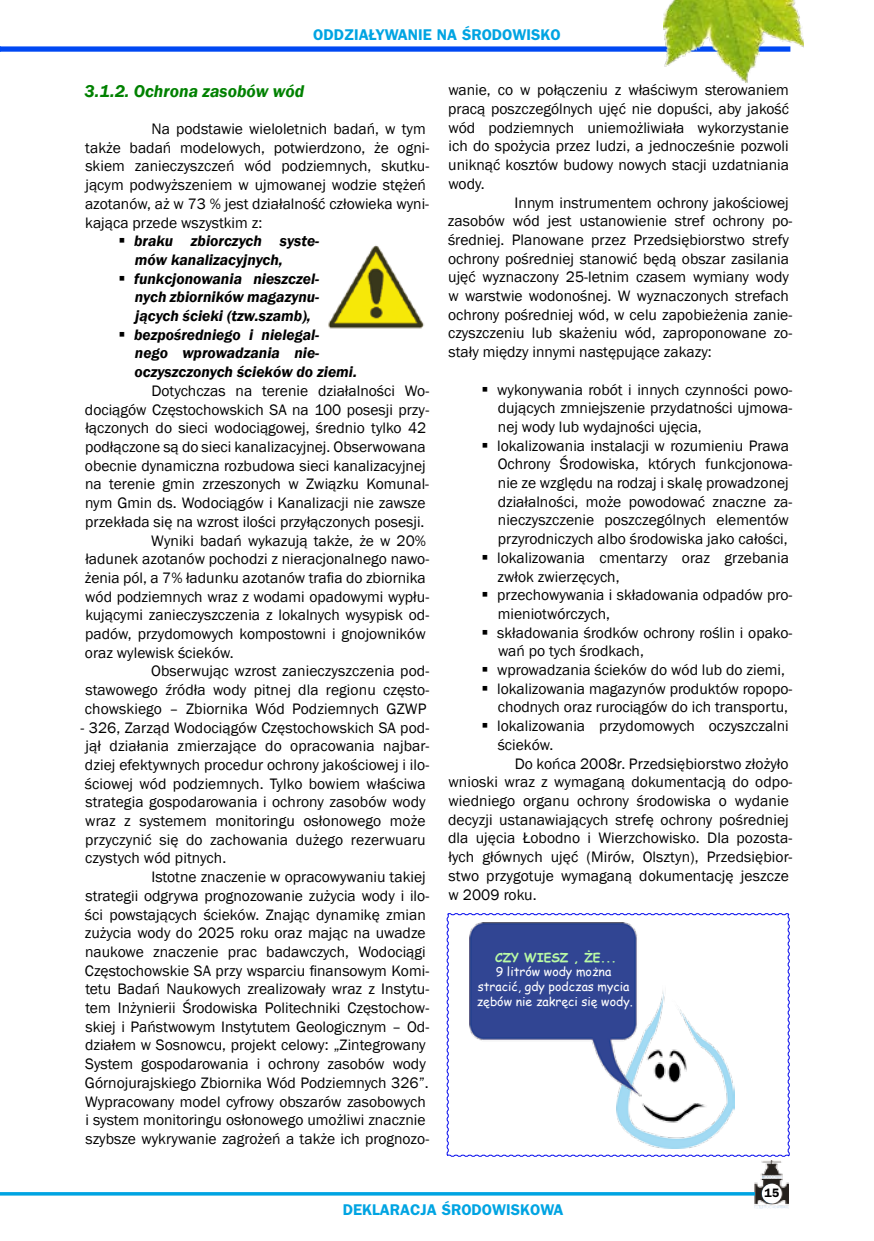
<style>
.page{position:relative;width:874px;height:1241px;background:#fff}
.page>*{position:absolute;margin:0;border:0;box-sizing:border-box;transform-origin:0 0}
.t1{font:italic 600 17.5px "Franklin Gothic";color:#008100}
.t2{font:15.58px/18.7px "Franklin Gothic";color:#000}
.t3{font:italic 600 15.58px/18.7px "Franklin Gothic";color:#000}
.t4{font:700 15.58px "Frankfurt Gothic";color:#00a4e2}
.t5{font:12.25px/14.7px "Comic Sans MS";color:#fff;text-align:center}
.t6{font:700 12.25px "Frankfurt Gothic";color:#000}
.s1{font-weight:700;color:#bafba5}
</style>
<div class="page">
<img style="left:754px;top:1160px;width:34px;height:48px">
<div style="left:761px;top:1183px;width:20px;height:20px;background:#fff;border-radius:50%"></div>
<svg style="left:0;top:1192px;width:754px;height:3px;fill:#00a4e2"></svg>
<img style="left:328px;top:245px;width:96px;height:84px">
<svg style="left:446px;top:913px;width:343px;height:243px"></svg>
<img style="left:469px;top:922px;width:172px;height:173px">
<div style="left:0;top:46px;width:790px;height:6px;background:#0048f3"></div>
<img style="left:662px;top:0;width:141px;height:83px">
<p class="t4" style="left:313px;top:26px;width:249px">ODDZIAŁYWANIE NA ŚRODOWISKO</p>
<p class="t1" style="left:85px;top:79px;width:221px">3.1.2. Ochrona zasobów wód</p>
<p class="t2" style="left:85px;top:120px;width:345px;text-indent:66px">Na podstawie wieloletnich badań, w tym także badań modelowych, potwierdzono, że ogni&shy;skiem zanieczyszczeń wód podziemnych, skutku&shy;jącym podwyższeniem w ujmowanej wodzie stężeń azotanów, aż w 73 % jest działalność człowieka wyni&shy;kająca przede wszystkim z:</p>
<p class="t3" style="left:135px;top:231px;width:186px;text-indent:-16px">▪ braku zbiorczych syste&shy;mów kanalizacyjnych,</p>
<p class="t3" style="left:135px;top:269px;width:186px;text-align:justify;text-indent:-16px">▪ funkcjonowania nieszczel&shy;nych zbiorników magazynu&shy;jących ścieki (tzw.szamb),</p>
<p class="t3" style="left:118px;top:325px;width:202px">▪ bezpośredniego i nielegal-</p>
<p class="t3" style="left:135px;top:344px;width:186px">nego wprowadzania nie-</p>
<p class="t3" style="left:134px;top:362px;width:224px">oczyszczonych ścieków do ziemi.</p>
<p class="t2" style="left:151px;top:381px;width:279px">Dotychczas na terenie działalności Wo-</p>
<p class="t2" style="left:85px;top:400px;width:345px">dociągów Częstochowskich SA na 100 posesji przy-</p>
<p class="t2" style="left:85px;top:419px;width:342px">łączonych do sieci wodociągowej, średnio tylko 42</p>
<p class="t2" style="left:85px;top:437px;width:342px">podłączone są do sieci kanalizacyjnej. Obserwowana</p>
<p class="t2" style="left:85px;top:456px;width:342px">obecnie dynamiczna rozbudowa sieci kanalizacyjnej</p>
<p class="t2" style="left:85px;top:475px;width:345px">na terenie gmin zrzeszonych w Związku Komunal-</p>
<p class="t2" style="left:85px;top:494px;width:342px">nym Gmin ds. Wodociągów i Kanalizacji nie zawsze</p>
<p class="t2" style="left:85px;top:512px;width:341px">przekłada się na wzrost ilości przyłączonych posesji.</p>
<p class="t2" style="left:151px;top:531px;width:276px">Wyniki badań wykazują także, że w 20%</p>
<p class="t2" style="left:85px;top:550px;width:345px">ładunek azotanów pochodzi z nieracjonalnego nawo-</p>
<p class="t2" style="left:85px;top:568px;width:342px">żenia pól, a 7% ładunku azotanów trafia do zbiornika</p>
<p class="t2" style="left:85px;top:587px;width:345px">wód podziemnych wraz z wodami opadowymi wypłu-</p>
<p class="t2" style="left:85px;top:606px;width:345px">kującymi zanieczyszczenia z lokalnych wysypisk od-</p>
<p class="t2" style="left:85px;top:624px;width:342px">padów, przydomowych kompostowni i gnojowników</p>
<p class="t2" style="left:85px;top:643px;width:150px">oraz wylewisk ścieków.</p>
<p class="t2" style="left:151px;top:662px;width:279px">Obserwując wzrost zanieczyszczenia pod-</p>
<p class="t2" style="left:85px;top:680px;width:345px">stawowego źródła wody pitnej dla regionu często-</p>
<p class="t2" style="left:85px;top:699px;width:343px">chowskiego – Zbiornika Wód Podziemnych GZWP</p>
<p class="t2" style="left:81px;top:718px;width:350px">- 326, Zarząd Wodociągów Częstochowskich SA pod-</p>
<p class="t2" style="left:85px;top:737px;width:345px">jął działania zmierzające do opracowania najbar-</p>
<p class="t2" style="left:85px;top:755px;width:345px">dziej efektywnych procedur ochrony jakościowej i ilo-</p>
<p class="t2" style="left:85px;top:774px;width:342px">ściowej wód podziemnych. Tylko bowiem właściwa</p>
<p class="t2" style="left:85px;top:793px;width:341px">strategia gospodarowania i ochrony zasobów wody</p>
<p class="t2" style="left:85px;top:811px;width:341px">wraz z systemem monitoringu osłonowego może</p>
<p class="t2" style="left:85px;top:830px;width:342px">przyczynić się do zachowania dużego rezerwuaru</p>
<p class="t2" style="left:85px;top:849px;width:143px">czystych wód pitnych.</p>
<p class="t2" style="left:151px;top:867px;width:275px">Istotne znaczenie w opracowywaniu takiej</p>
<p class="t2" style="left:85px;top:886px;width:345px">strategii odgrywa prognozowanie zużycia wody i ilo-</p>
<p class="t2" style="left:85px;top:905px;width:342px">ści powstających ścieków. Znając dynamikę zmian</p>
<p class="t2" style="left:85px;top:923px;width:342px">zużycia wody do 2025 roku oraz mając na uwadze</p>
<p class="t2" style="left:85px;top:942px;width:342px">naukowe znaczenie prac badawczych, Wodociągi</p>
<p class="t2" style="left:85px;top:961px;width:345px">Częstochowskie SA przy wsparciu finansowym Komi-</p>
<p class="t2" style="left:85px;top:979px;width:345px">tetu Badań Naukowych zrealizowały wraz z Instytu-</p>
<p class="t2" style="left:85px;top:998px;width:345px">tem Inżynierii Środowiska Politechniki Częstochow-</p>
<p class="t2" style="left:85px;top:1017px;width:345px">skiej i Państwowym Instytutem Geologicznym – Od-</p>
<p class="t2" style="left:85px;top:1036px;width:342px">działem w Sosnowcu, projekt celowy: „Zintegrowany</p>
<p class="t2" style="left:85px;top:1054px;width:342px">System gospodarowania i ochrony zasobów wody</p>
<p class="t2" style="left:85px;top:1073px;width:345px">Górnojurajskiego Zbiornika Wód Podziemnych 326”.</p>
<p class="t2" style="left:85px;top:1092px;width:342px">Wypracowany model cyfrowy obszarów zasobowych</p>
<p class="t2" style="left:85px;top:1110px;width:341px">i system monitoringu osłonowego umożliwi znacznie</p>
<p class="t2" style="left:85px;top:1129px;width:345px">szybsze wykrywanie zagrożeń a także ich prognozo-</p>
<p class="t2" style="left:448px;top:81px;width:342px">wanie, co w połączeniu z właściwym sterowaniem</p>
<p class="t2" style="left:448px;top:100px;width:342px">pracą poszczególnych ujęć nie dopuści, aby jakość</p>
<p class="t2" style="left:448px;top:118px;width:342px">wód podziemnych uniemożliwiała wykorzystanie</p>
<p class="t2" style="left:448px;top:137px;width:341px">ich do spożycia przez ludzi, a jednocześnie pozwoli</p>
<p class="t2" style="left:448px;top:156px;width:342px">uniknąć kosztów budowy nowych stacji uzdatniania</p>
<p class="t2" style="left:448px;top:174px;width:38px">wody.</p>
<p class="t2" style="left:514px;top:193px;width:275px">Innym instrumentem ochrony jakościowej</p>
<p class="t2" style="left:447px;top:212px;width:346px">zasobów wód jest ustanowienie stref ochrony po-</p>
<p class="t2" style="left:448px;top:231px;width:342px">średniej. Planowane przez Przedsiębiorstwo strefy</p>
<p class="t2" style="left:448px;top:249px;width:342px">ochrony pośredniej stanowić będą obszar zasilania</p>
<p class="t2" style="left:448px;top:268px;width:342px">ujęć wyznaczony 25-letnim czasem wymiany wody</p>
<p class="t2" style="left:448px;top:287px;width:342px">w warstwie wodonośnej. W wyznaczonych strefach</p>
<p class="t2" style="left:448px;top:305px;width:345px">ochrony pośredniej wód, w celu zapobieżenia zanie-</p>
<p class="t2" style="left:448px;top:324px;width:345px">czyszczeniu lub skażeniu wód, zaproponowane zo-</p>
<p class="t2" style="left:448px;top:343px;width:264px">stały między innymi następujące zakazy:</p>
<p class="t2" style="left:497px;top:380px;width:296px;text-align:justify;text-indent:-16px">▪ wykonywania robót i innych czynności powo&shy;dujących zmniejszenie przydatności ujmowa&shy;nej wody lub wydajności ujęcia,</p>
<p class="t2" style="left:497px;top:436px;width:296px;text-indent:-16px">▪ lokalizowania instalacji w rozumieniu Prawa Ochrony Środowiska, których funkcjonowa&shy;nie ze względu na rodzaj i skalę prowadzonej działalności, może powodować znaczne za&shy;nieczyszczenie poszczególnych elementów przyrodniczych albo środowiska jako całości,</p>
<p class="t2" style="left:497px;top:548px;width:293px;text-indent:-16px">▪ lokalizowania cmentarzy oraz grzebania zwłok zwierzęcych,</p>
<p class="t2" style="left:497px;top:586px;width:296px;text-indent:-16px">▪ przechowywania i składowania odpadów pro&shy;mieniotwórczych,</p>
<p class="t2" style="left:498px;top:623px;width:296px;text-indent:-16px">▪ składowania środków ochrony roślin i opako&shy;wań po tych środkach,</p>
<p class="t2" style="left:481px;top:660px;width:305px">▪ wprowadzania ścieków do wód lub do ziemi,</p>
<p class="t2" style="left:481px;top:679px;width:312px;text-align:right">▪ lokalizowania magazynów produktów ropopo&shy;chodnych oraz rurociągów do ich transportu,</p>
<p class="t2" style="left:481px;top:716px;width:308px">▪ lokalizowania przydomowych oczyszczalni</p>
<p class="t2" style="left:497px;top:735px;width:57px">ścieków.</p>
<p class="t2" style="left:514px;top:754px;width:275px">Do końca 2008r. Przedsiębiorstwo złożyło</p>
<p class="t2" style="left:448px;top:773px;width:345px">wnioski wraz z wymaganą dokumentacją do odpo-</p>
<p class="t2" style="left:448px;top:791px;width:342px">wiedniego organu ochrony środowiska o wydanie</p>
<p class="t2" style="left:448px;top:810px;width:342px">decyzji ustanawiających strefę ochrony pośredniej</p>
<p class="t2" style="left:448px;top:829px;width:345px">dla ujęcia Łobodno i Wierzchowisko. Dla pozosta-</p>
<p class="t2" style="left:448px;top:847px;width:345px">łych głównych ujęć (Mirów, Olsztyn), Przedsiębior-</p>
<p class="t2" style="left:448px;top:866px;width:341px">stwo przygotuje wymaganą dokumentację jeszcze</p>
<p class="t2" style="left:448px;top:885px;width:90px">w 2009 roku.</p>
<p class="t5" style="left:476px;top:949px;width:157px"><span class="s1">CZY WIESZ , ŻE...<br></span>9 litrów wody można stracić, gdy podczas mycia zębów nie zakręci się wody.</p>
<p class="t6" style="left:764px;top:1185px;width:16px">15</p>
<p class="t4" style="left:342px;top:1200px;width:222px">DEKLARACJA ŚRODOWISKOWA</p>
</div>
